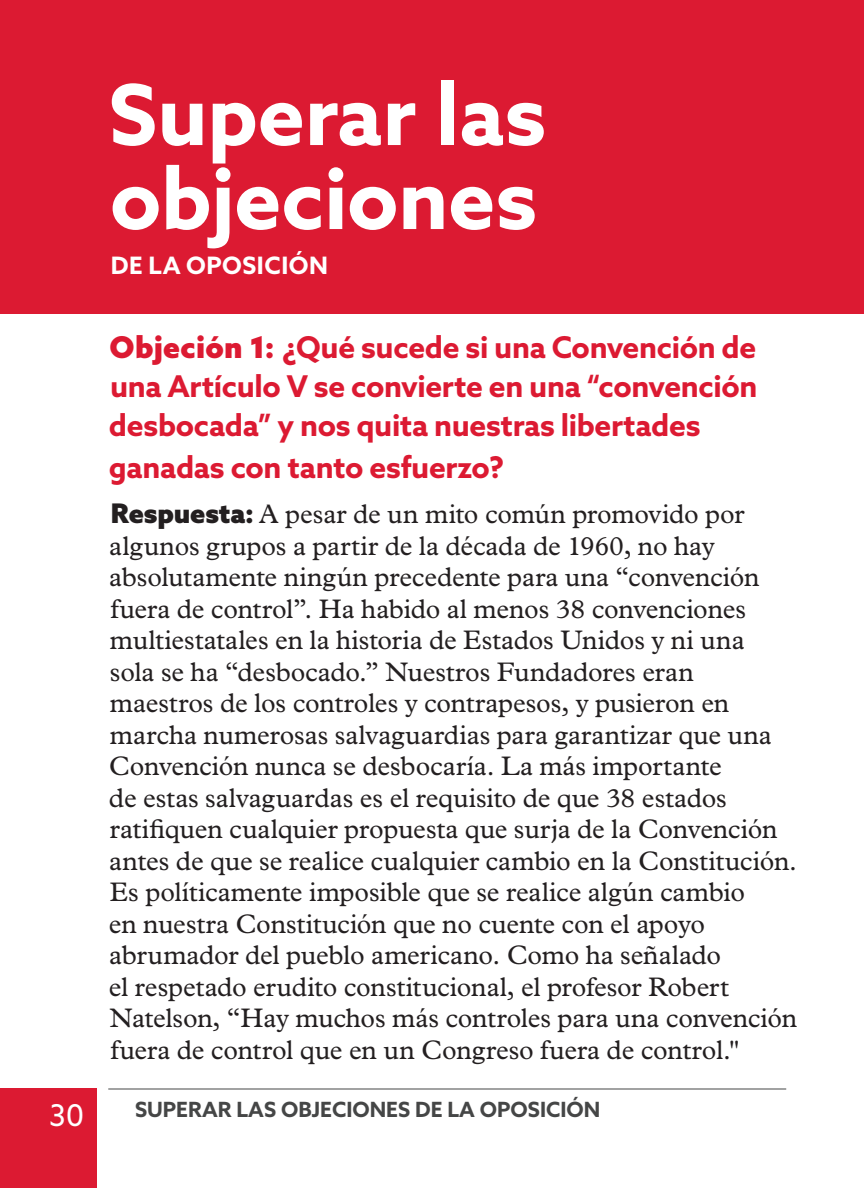
<style>
.page{position:relative;width:864px;height:1188px;background:#fff}
.page>*{position:absolute;margin:0;border:0;box-sizing:border-box;transform-origin:0 0}
.Headline{font:700 84px/84px "Azo Sans";letter-spacing:-.005em;color:#fff}
.Subhead{font:700 30px/39px "Azo Sans";letter-spacing:-.01em;color:#dc1a32;text-align:justify}
.t1{font:30px "Azo Sans";color:#fff}
.t2{font:27px/31.5px "Plantin MT Pro";letter-spacing:-.005em;color:#231f20}
.Subhead-2{font:700 24px "Azo Sans";letter-spacing:.02em;color:#fff}
.t3{font:700 21px "Azo Sans";color:#454646}
.s1{font-weight:900}
.s2{font-family:"Azo Sans";font-weight:900}
</style>
<div class="page">
<div style="left:0;top:1088px;width:97px;height:100px;background:#dc1a32"></div>
<hr style="left:108px;top:1088px;width:678px;height:2px;background:#454646">
<div style="left:0;top:0;width:864px;height:313px;background:#dc1a32"></div>
<p class="Headline" style="left:109px;top:72px;width:439px">Superar las objeciones</p>
<p class="Subhead-2" style="left:111px;top:250px;width:219px">DE LA OPOSICIÓN</p>
<p class="Subhead" style="left:109px;top:327px;width:650px"><span class="s1">Objeción 1:</span> ¿Qué sucede si una Convención de una Artículo V se convierte en una “convención desbocada” y nos quita nuestras libertades</p>
<p class="Subhead" style="left:109px;top:447px;width:397px">ganadas con tanto esfuerzo?</p>
<p class="t2" style="left:109px;top:498px;width:690px"><span class="s2">Respuesta:</span> A pesar de un mito común promovido por algunos grupos a partir de la década de 1960, no hay absolutamente ningún precedente para una “convención fuera de control”. Ha habido al menos 38 convenciones multiestatales en la historia de Estados Unidos y ni una<br>sola se ha “desbocado.” Nuestros Fundadores eran maestros de los controles y contrapesos, y pusieron en marcha numerosas salvaguardias para garantizar que una Convención nunca se desbocaría. La más importante<br>de estas salvaguardas es el requisito de que 38 estados ratifiquen cualquier propuesta que surja de la Convención antes de que se realice cualquier cambio en la Constitución.<br>Es políticamente imposible que se realice algún cambio<br>en nuestra Constitución que no cuente con el apoyo abrumador del pueblo americano. Como ha señalado<br>el respetado erudito constitucional, el profesor Robert Natelson, “Hay muchos más controles para una convención fuera de control que en un Congreso fuera de control."</p>
<p class="t1" style="left:49px;top:1095px;width:37px">30</p>
<p class="t3" style="left:135px;top:1096px;width:467px">SUPERAR LAS OBJECIONES DE LA OPOSICIÓN</p>
</div>
